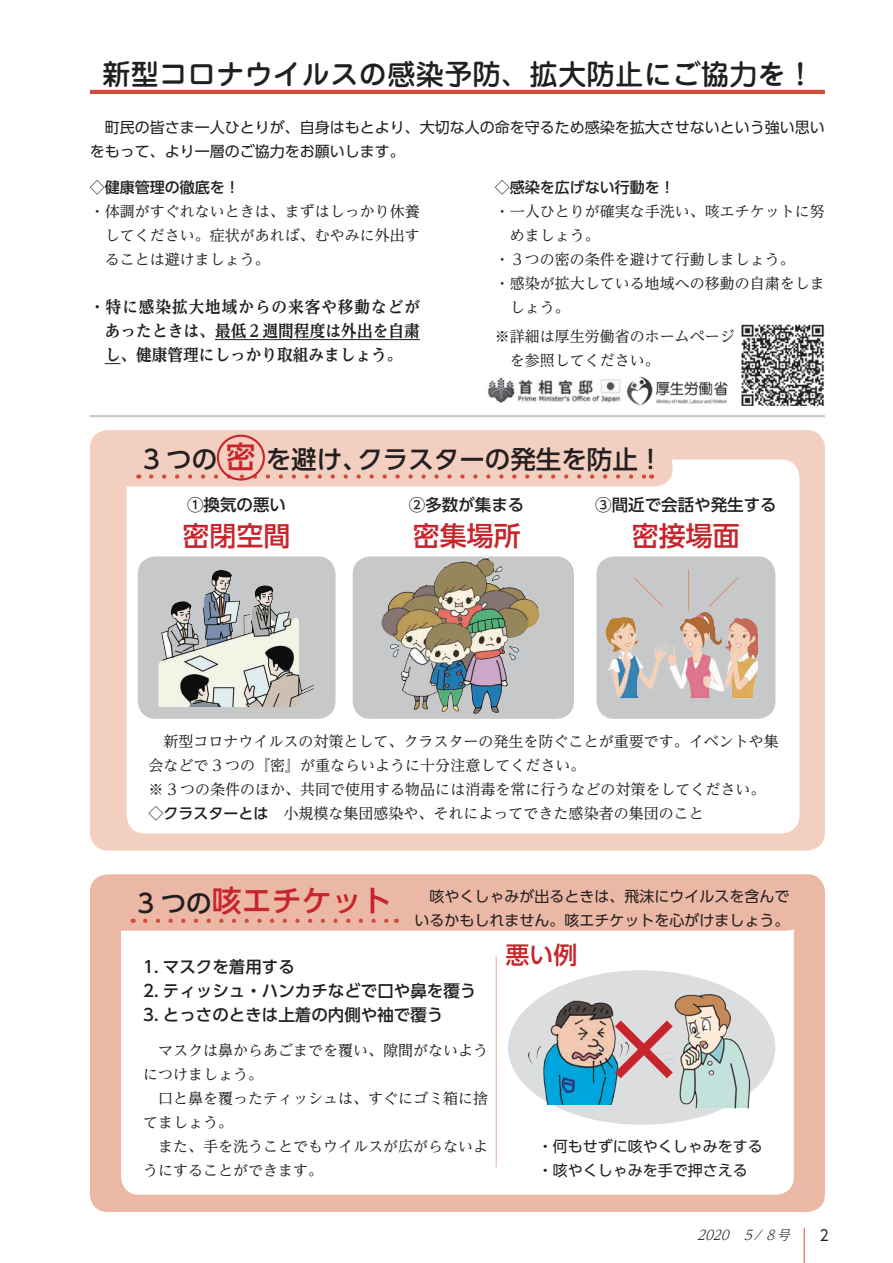
<style>
.page{position:relative;width:893px;height:1263px;background:#fff}
.page>*{position:absolute;margin:0;border:0;box-sizing:border-box;transform-origin:0 0}
.t1{font:500 90px "UD Shin Go Pro";color:#c8242b}
.t2{font:500 30px "UD Shin Go Pro";color:#c8242b}
.t3{font:500 28.5px "Jun 34 Pro";color:#231f20}
.t4{font:500 27px "UD Shin Go Pro";color:#c8242b}
.t5{font:500 25.5px "UD Shin Go Pro";color:#231f20}
.t6{font:500 24px "UD Shin Go Pro";color:#c8242b}
.t7{font:500 16.5px "UD Shin Go Pro";color:#231f20}
.t8{font:700 16.5px/24px "UD Reimin Pro";letter-spacing:.005em;color:#231f20;text-align:justify}
.t9{font:15px/24px "UD Reimin Pro";color:#231f20}
.t10{font:15px/24px "UD Shin Go Pro";color:#231f20}
.t11{font:500 15px "UD Shin Go Pro";color:#231f20}
.t12{font:15px "UD Shin Go Pro";color:#231f20;scale:.9 1}
.t13{font:italic 300 13.5px "UD Reimin Pro";color:#231f20;scale:.95 1}
.s1{font-family:"UD Shin Go Pro";font-weight:500}
.s2{font-size:25.5px;color:#231f20}
</style>
<div class="page">
<hr style="left:804px;top:1228px;width:1px;height:35px;background:#d15743">
<hr style="left:215px;top:339px;width:205px;height:1px;background:#231f20">
<svg style="left:105px;top:363px;width:15px;height:1px"></svg>
<hr style="left:90px;top:90px;width:735px;height:4px;background:#cf4c3b">
<div style="left:90px;top:430px;width:735px;height:420px;background:#f2cfc0;border-radius:18px"></div>
<div style="left:90px;top:874px;width:735px;height:338px;background:#ecb8a6;border-radius:18px"></div>
<div style="left:127px;top:459px;width:672px;height:374px;background:#fff;border-radius:18px"></div>
<div style="left:109px;top:447px;width:564px;height:39px;background:#f2cfc0;border-radius:18px"></div>
<svg style="left:151px;top:474px;width:494px;height:5px"></svg>
<div style="left:217px;top:435px;width:48px;height:46px;border:2px solid #c8242b;border-radius:50%"></div>
<hr style="left:90px;top:415px;width:735px;height:2px;background:#c7c8ca">
<div style="left:121px;top:907px;width:673px;height:288px;background:#fff;border-radius:18px"></div>
<div style="left:104px;top:892px;width:701px;height:39px;background:#ecb8a6;border-radius:18px"></div>
<svg style="left:145px;top:919px;width:244px;height:4px"></svg>
<div style="left:508px;top:970px;width:267px;height:155px;background:#dcdddf;border-radius:50%"></div>
<img style="left:515px;top:1000px;width:114px;height:104px">
<img style="left:488px;top:376px;width:240px;height:30px">
<img style="left:741px;top:324px;width:83px;height:82px">
<div style="left:138px;top:556px;width:197px;height:163px;background:#c7c8ca;border-radius:18px"></div>
<div style="left:353px;top:556px;width:221px;height:163px;background:#c7c8ca;border-radius:18px"></div>
<div style="left:596px;top:556px;width:179px;height:163px;background:#c7c8ca;border-radius:18px"></div>
<img style="left:158px;top:570px;width:156px;height:136px">
<img style="left:361px;top:556px;width:203px;height:163px">
<img style="left:563px;top:565px;width:195px;height:145px">
<img style="left:657px;top:992px;width:105px;height:118px">
<hr style="left:688px;top:570px;width:1px;height:41px;background:#e09179">
<svg style="left:707px;top:576px;width:32px;height:32px"></svg>
<svg style="left:632px;top:576px;width:32px;height:32px"></svg>
<hr style="left:495px;top:956px;width:2px;height:211px;background:#efc4b4">
<h3 class="t3" style="left:102px;top:51px;width:714px">新型コロナウイルスの感染予防、拡大防止にご協力を!</h3>
<p class="t10" style="left:90px;top:115px;width:737px">　町民の皆さま一人ひとりが、自身はもとより、大切な人の命を守るため感染を拡大させないという強い思いをもって、より一層のご協力をお願いします。</p>
<p class="t11" style="left:90px;top:175px;width:152px">◇健康管理の徹底を!</p>
<p class="t9" style="left:105px;top:198px;width:317px;text-align:justify;text-indent:-15px">・体調がすぐれないときは、まずはしっかり休養してください。症状があれば、むやみに外出することは避けましょう。</p>
<p class="t8" style="left:105px;top:295px;width:317px;text-indent:-16px">・特に感染拡大地域からの来客や移動などがあったときは、最低２週間程度は外出を自粛し、健康管理にしっかり取組みましょう。</p>
<p class="t11" style="left:495px;top:175px;width:181px">◇感染を広げない行動を!</p>
<p class="t9" style="left:495px;top:198px;width:331px">・一人ひとりが確実な手洗い、咳エチケットに努</p>
<p class="t9" style="left:510px;top:222px;width:91px">めましょう。</p>
<p class="t9" style="left:495px;top:246px;width:301px">・３つの密の条件を避けて行動しましょう。</p>
<p class="t9" style="left:495px;top:270px;width:331px">・感染が拡大している地域への移動の自粛をしま</p>
<p class="t9" style="left:510px;top:294px;width:61px">しょう。</p>
<p class="t9" style="left:510px;top:324px;width:227px;text-indent:-15px">※詳細は厚生労働省のホームページを参照してください。</p>
<h3 class="t5" style="left:143px;top:439px;width:76px">3つの</h3>
<h2 class="t2" style="left:226px;top:432px;width:31px">密</h2>
<h3 class="t5" style="left:266px;top:439px;width:103px">を避け、</h3>
<h3 class="t5" style="left:357px;top:439px;width:308px">クラスターの発生を防止!</h3>
<p class="t7" style="left:187px;top:492px;width:100px">①換気の悪い</p>
<h3 class="t4" style="left:183px;top:514px;width:109px">密閉空間</h3>
<p class="t7" style="left:409px;top:492px;width:117px">②多数が集まる</p>
<h3 class="t4" style="left:413px;top:514px;width:109px">密集場所</h3>
<p class="t7" style="left:595px;top:492px;width:183px">③間近で会話や発生する</p>
<h3 class="t4" style="left:632px;top:514px;width:109px">密接場面</h3>
<p class="t9" style="left:149px;top:729px;width:632px">　新型コロナウイルスの対策として、クラスターの発生を防ぐことが重要です。イベントや集会などで 3 つの『密』が重ならいように十分注意してください。<br>※ 3 つの条件のほか、共同で使用する物品には消毒を常に行うなどの対策をしてください。<span class="s1">◇クラスターとは</span>　小規模な集団感染や、それによってできた感染者の集団のこと</p>
<h3 class="t5" style="left:138px;top:883px;width:18px">3</h3>
<h2 class="t2" style="left:161px;top:876px;width:232px"><span class="s2">つの</span>咳エチケット</h2>
<p class="t10" style="left:414px;top:883px;width:376px;text-align:right">咳やくしゃみが出るときは、飛沫にウイルスを含んでいるかもしれません。咳エチケットを心がけましょう。</p>
<p class="t7" style="left:143px;top:953px;width:153px">1. マスクを着用する</p>
<p class="t7" style="left:143px;top:977px;width:335px">2. ティッシュ・ハンカチなどで口や鼻を覆う</p>
<p class="t7" style="left:143px;top:1001px;width:302px">3. とっさのときは上着の内側や袖で覆う</p>
<p class="t9" style="left:143px;top:1038px;width:346px">　マスクは鼻からあごまでを覆い、隙間がないようにつけましょう。<br>　口と鼻を覆ったティッシュは、すぐにゴミ箱に捨てましょう。<br>　また、手を洗うことでもウイルスが広がらないようにすることができます。</p>
<h3 class="t6" style="left:505px;top:936px;width:73px">悪い例</h3>
<h1 class="t1" style="left:599px;top:978px;width:91px">×</h1>
<p class="t10" style="left:538px;top:1134px;width:226px">・何もせずに咳やくしゃみをする・咳やくしゃみを手で押さえる</p>
<p class="t13" style="left:697px;top:1224px;width:40px">2020</p>
<p class="t13" style="left:777px;top:1224px;width:21px">号</p>
<p class="t13" style="left:741px;top:1224px;width:28px">５/</p>
<p class="t13" style="left:764px;top:1224px;width:21px">８</p>
<p class="t12" style="left:818px;top:1223px;width:16px">２</p>
</div>
